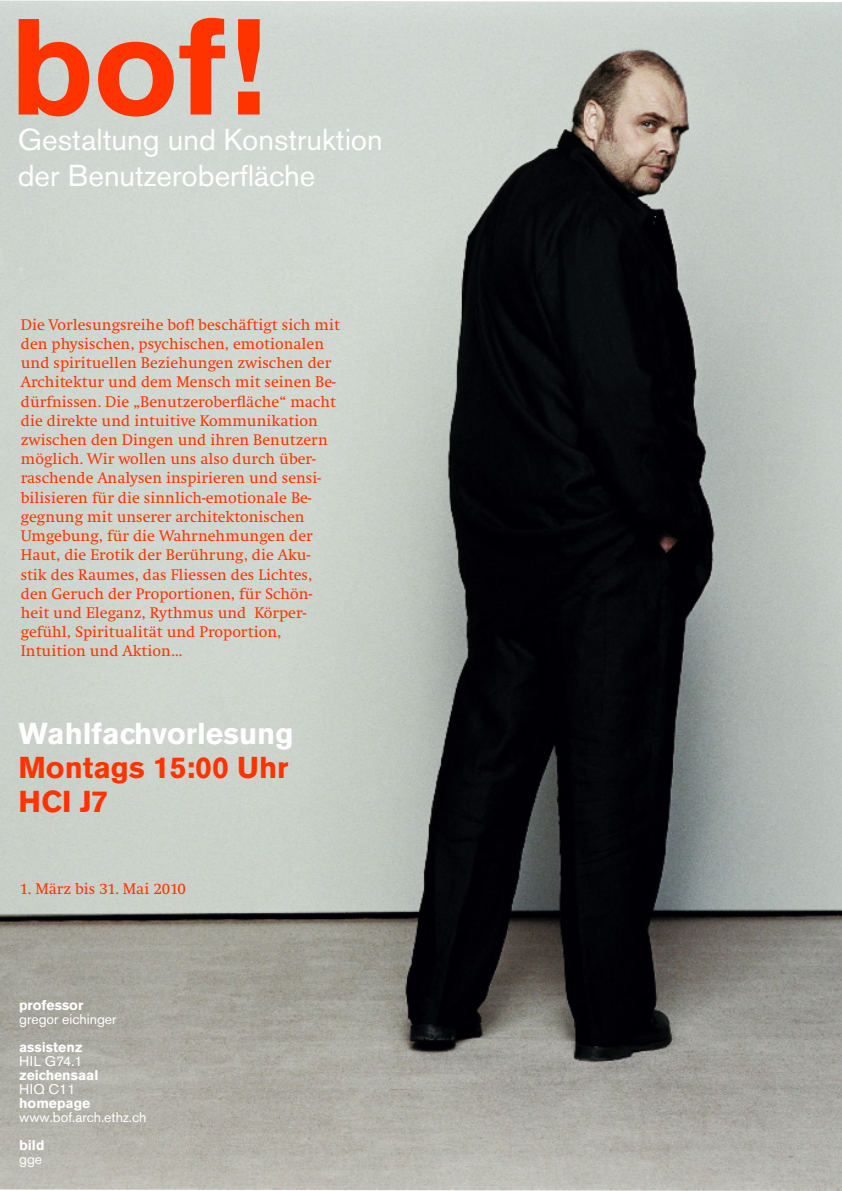
<style>
.page{position:relative;width:842px;height:1191px;background:#fff}
.page>*{position:absolute;margin:0;border:0;box-sizing:border-box;transform-origin:0 0}
.t1{font:700 135px "Akzidenz Grotesk BE";color:#f30}
.t2{font:30px/36px "Akzidenz Grotesk Pro";color:#fff}
.t3{font:700 30px "Akzidenz Grotesk BE";color:#f30}
.t4{font:700 30px "Akzidenz Grotesk BE";color:#fff}
.t5{font:16px "Swift";color:#f30}
.t6{font:14px "Akzidenz Grotesk Pro";color:#fff}
.t7{font:700 14px "Akzidenz Grotesk BE";color:#fff}
</style>
<div class="page">
<img style="left:0;top:1px;width:842px;height:1190px">
<p class="t1" style="left:9px;top:-11px;width:257px">bof!</p>
<p class="t2" style="left:18px;top:121px;width:367px">Gestaltung und Konstruktion der Benutzeroberfläche</p>
<p class="t5" style="left:21px;top:316px;width:321px">Die Vorlesungsreihe bof! beschäftigt sich mit</p>
<p class="t5" style="left:21px;top:335px;width:305px">den physischen, psychischen, emotionalen</p>
<p class="t5" style="left:21px;top:354px;width:312px">und spirituellen Beziehungen zwischen der</p>
<p class="t5" style="left:21px;top:374px;width:316px">Architektur und dem Mensch mit seinen Be-</p>
<p class="t5" style="left:21px;top:393px;width:317px">dürfnissen. Die „Benutzeroberfläche“ macht</p>
<p class="t5" style="left:21px;top:412px;width:298px">die direkte und intuitive Kommunikation</p>
<p class="t5" style="left:21px;top:431px;width:308px">zwischen den Dingen und ihren Benutzern</p>
<p class="t5" style="left:21px;top:450px;width:296px">möglich. Wir wollen uns also durch über-</p>
<p class="t5" style="left:21px;top:470px;width:302px">raschende Analysen inspirieren und sensi-</p>
<p class="t5" style="left:21px;top:489px;width:292px">bilisieren für die sinnlich-emotionale Be-</p>
<p class="t5" style="left:21px;top:508px;width:285px">gegnung mit unserer architektonischen</p>
<p class="t5" style="left:21px;top:527px;width:293px">Umgebung, für die Wahrnehmungen der</p>
<p class="t5" style="left:21px;top:546px;width:291px">Haut, die Erotik der Berührung, die Aku-</p>
<p class="t5" style="left:21px;top:566px;width:293px">stik des Raumes, das Fliessen des Lichtes,</p>
<p class="t5" style="left:21px;top:585px;width:293px">den Geruch der Proportionen, für Schön-</p>
<p class="t5" style="left:21px;top:604px;width:287px">heit und Eleganz, Rythmus und Körper-</p>
<p class="t5" style="left:21px;top:623px;width:262px">gefühl, Spiritualität und Proportion,</p>
<p class="t5" style="left:21px;top:642px;width:163px">Intuition und Aktion...</p>
<p class="t4" style="left:18px;top:716px;width:277px">Wahlfachvorlesung</p>
<p class="t3" style="left:18px;top:750px;width:271px">Montags 15:00 Uhr</p>
<p class="t3" style="left:18px;top:784px;width:92px">HCI J7</p>
<p class="t5" style="left:20px;top:880px;width:168px">1. März bis 31. Mai 2010</p>
<p class="t7" style="left:19px;top:996px;width:66px">professor</p>
<p class="t6" style="left:19px;top:1010px;width:99px">gregor eichinger</p>
<p class="t7" style="left:19px;top:1038px;width:65px">assistenz</p>
<p class="t6" style="left:19px;top:1052px;width:65px">HIL G74.1</p>
<p class="t7" style="left:19px;top:1066px;width:81px">zeichensaal</p>
<p class="t6" style="left:19px;top:1080px;width:58px">HIQ C11</p>
<p class="t7" style="left:19px;top:1094px;width:73px">homepage</p>
<p class="t6" style="left:19px;top:1108px;width:129px">www.bof.arch.ethz.ch</p>
<p class="t7" style="left:19px;top:1136px;width:27px">bild</p>
<p class="t6" style="left:19px;top:1150px;width:25px">gge</p>
</div>
